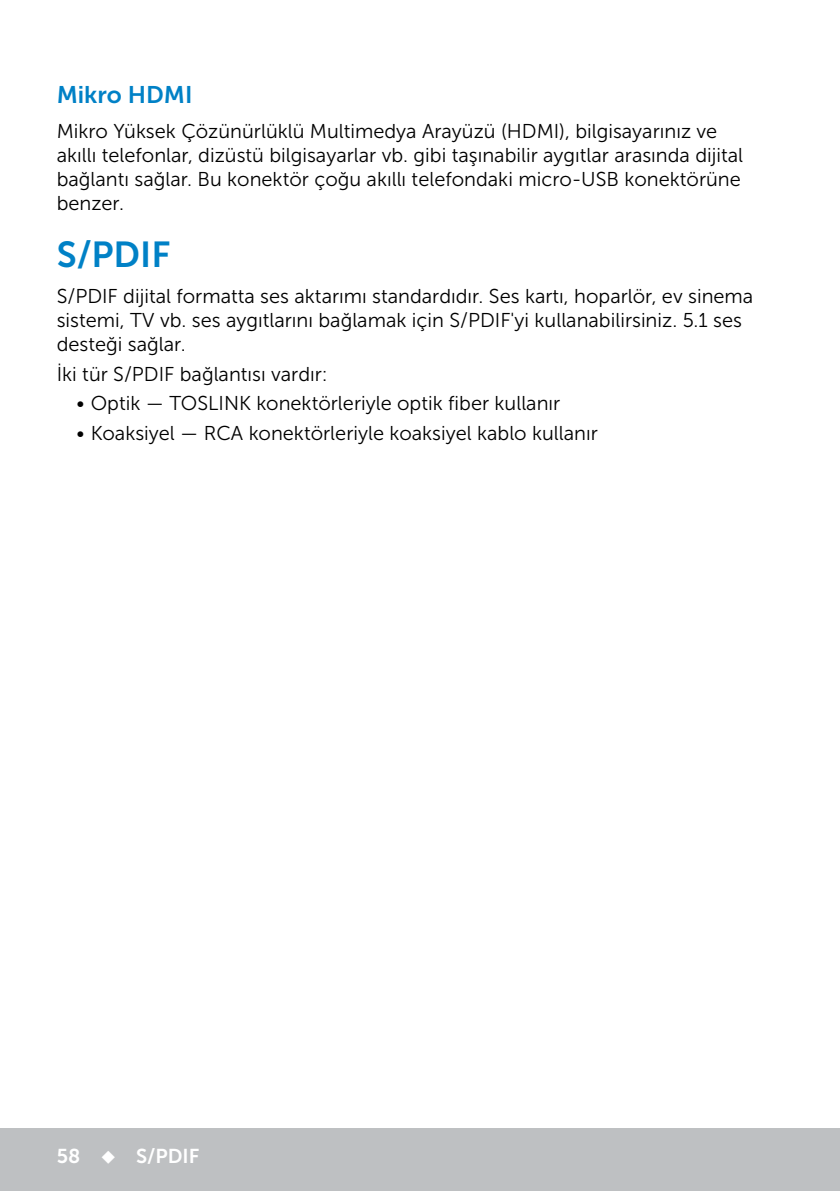
<style>
.page{position:relative;width:840px;height:1191px;background:#fff}
.page>*{position:absolute;margin:0;border:0;box-sizing:border-box;transform-origin:0 0}
.Head1{font:36px "Museo Sans For Dell 700";color:#0081c6}
.Head2{font:24px "Museo Sans For Dell 700";color:#0081c6}
.Paragraph{font:20px/24px "Museo Sans For Dell 300";color:#000}
.t1{font:20px "Museo Sans For Dell 700";color:#fff}
</style>
<div class="page">
<div style="left:0;top:1128px;width:839px;height:63px;background:#bec0c2"></div>
<p class="Head2" style="left:57px;top:81px;width:137px">Mikro HDMI</p>
<p class="Paragraph" style="left:57px;top:120px;width:687px">Mikro Yüksek Çözünürlüklü Multimedya Arayüzü (HDMI), bilgisayarınız ve akıllı telefonlar, dizüstü bilgisayarlar vb. gibi taşınabilir aygıtlar arasında dijital bağlantı sağlar. Bu konektör çoğu akıllı telefondaki micro-USB konektörüne benzer.</p>
<p class="Head1" style="left:57px;top:235px;width:115px">S/PDIF</p>
<p class="Paragraph" style="left:57px;top:284px;width:697px">S/PDIF dijital formatta ses aktarımı standardıdır. Ses kartı, hoparlör, ev sinema sistemi, TV vb. ses aygıtlarını bağlamak için S/PDIF'yi kullanabilirsiniz. 5.1 ses desteği sağlar.</p>
<p class="Paragraph" style="left:57px;top:362px;width:272px">İki tür S/PDIF bağlantısı vardır:</p>
<p class="Paragraph" style="left:77px;top:391px;width:485px">• Optik — TOSLINK konektörleriyle optik fiber kullanır</p>
<p class="Paragraph" style="left:77px;top:421px;width:522px">• Koaksiyel — RCA konektörleriyle koaksiyel kablo kullanır</p>
<p class="t1" style="left:57px;top:1144px;width:144px">58 ◆ S/PDIF</p>
</div>
